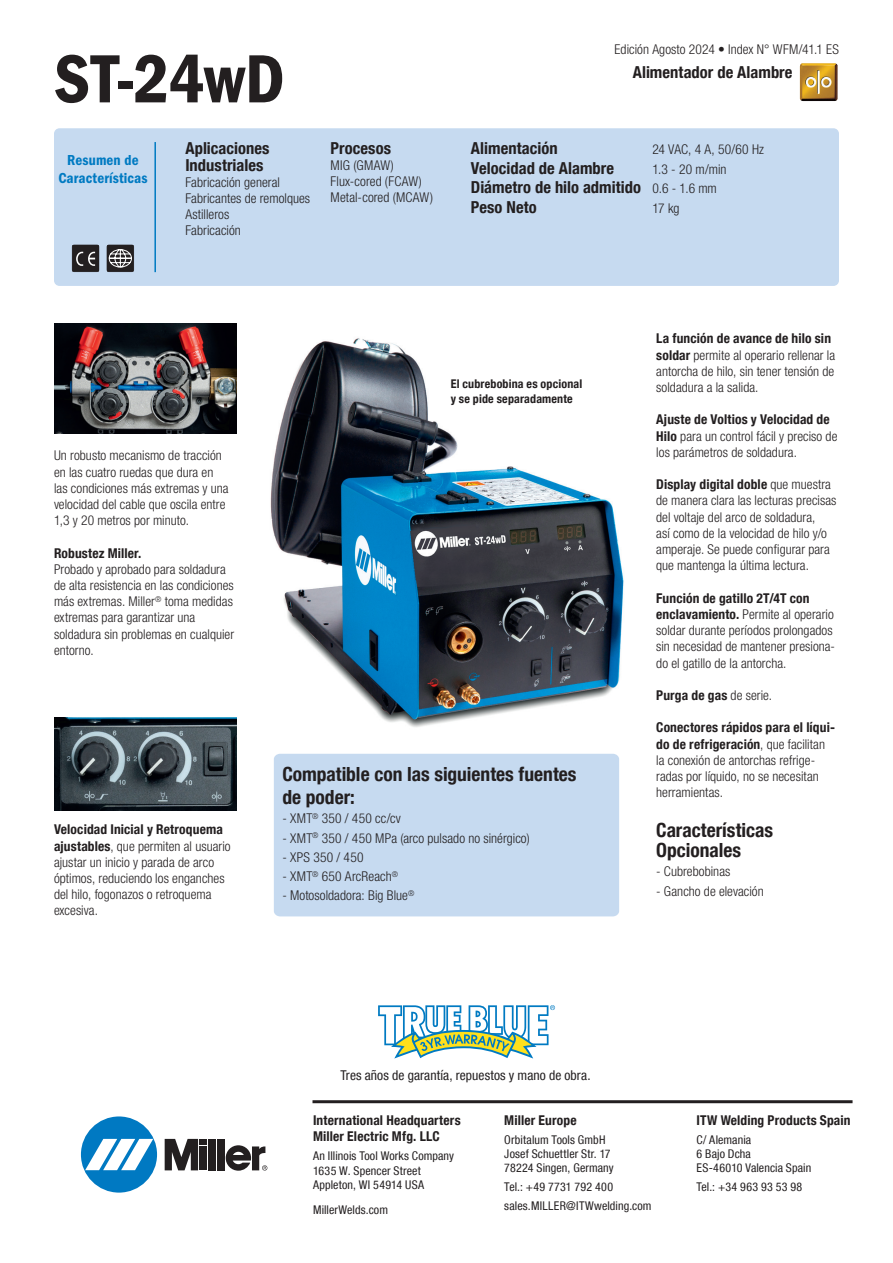
<style>
.page{position:relative;width:893px;height:1263px;background:#fff}
.page>*{position:absolute;margin:0;border:0;box-sizing:border-box;transform-origin:0 0}
.t1{font:70.5px "ITC Franklin Gothic Std Dm Cd";letter-spacing:-.005em;color:#231f20}
.t2{font:700 condensed 19.5px/23.4px "Helvetica Neue LT Com";color:#231f20}
.t3{font:700 condensed 16.5px/16.8px "Helvetica Neue LT Com";letter-spacing:.005em;color:#231f20}
.t4{font:15px/18px "ITC Franklin Gothic Std Dm Cd";letter-spacing:.005em;color:#007ac2;text-align:center}
.t5{font:300 condensed 13.5px/16.2px "Helvetica Neue LT Com";letter-spacing:.005em;color:#231f20}
.t6{font:700 condensed 13.5px/16.2px "Helvetica Neue LT Com";letter-spacing:.01em;color:#231f20}
.t7{font:condensed 13.5px "Helvetica";letter-spacing:-.01em;color:#231f20}
.t8{font:condensed 13.5px "Helvetica Neue LT Com";letter-spacing:.005em;color:#231f20}
.t9{font:300 condensed 13.5px "Helvetica Neue LT Com";letter-spacing:.025em;color:#231f20}
.t10{font:condensed 12px/14.4px "Helvetica Neue LT Com";letter-spacing:.01em;color:#231f20}
.t11{font:700 condensed 12px/14.4px "Helvetica Neue LT Com";letter-spacing:.015em;color:#231f20}
.s1{font-weight:300;font-size:13.5px}
.s2{font-weight:700}
.s3{font-weight:300}
</style>
<div class="page">
<img style="left:270px;top:338px;width:354px;height:389px">
<img style="left:800px;top:63px;width:38px;height:38px">
<div style="left:54px;top:128px;width:785px;height:158px;background:#c6daf0;border-radius:5px"></div>
<hr style="left:154px;top:142px;width:2px;height:130px;background:#007ac2">
<svg style="left:378px;top:1005px;width:177px;height:53px"></svg>
<div style="left:81px;top:1116px;width:76px;height:76px;background:#0079c2;border-radius:50%"></div>
<svg style="left:85px;top:1139px;width:68px;height:31px"></svg>
<div style="left:209px;top:1139px;width:7px;height:31px;background:#231f20"></div>
<div style="left:218px;top:1139px;width:7px;height:31px;background:#231f20"></div>
<svg style="left:165px;top:1139px;width:42px;height:31px"></svg>
<svg style="left:226px;top:1145px;width:41px;height:26px"></svg>
<hr style="left:312px;top:1100px;width:540px;height:3px;background:#231f20">
<div style="left:274px;top:754px;width:345px;height:162px;background:#c6daf0"></div>
<svg style="left:72px;top:244px;width:27px;height:28px"></svg>
<svg style="left:107px;top:244px;width:27px;height:28px"></svg>
<img style="left:54px;top:324px;width:183px;height:110px">
<img style="left:54px;top:718px;width:183px;height:92px">
<h1 class="t1" style="left:54px;top:39px;width:232px">ST-24wD</h1>
<p class="t4" style="left:58px;top:151px;width:91px">Resumen de<br>Características</p>
<p class="t3" style="left:185px;top:140px;width:86px">Aplicaciones<br>Industriales</p>
<p class="t5" style="left:185px;top:174px;width:126px">Fabricación general<br>Fabricantes de remolques<br>Astilleros<br>Fabricación</p>
<p class="t3" style="left:331px;top:140px;width:62px">Procesos</p>
<p class="t5" style="left:331px;top:157px;width:104px">MIG (GMAW)<br>Flux-cored (FCAW)<br>Metal-cored (MCAW)</p>
<p class="t5" style="left:615px;top:41px;width:226px">Edición Agosto 2024 • Index N° WFM/41.1 ES</p>
<p class="t3" style="left:633px;top:64px;width:161px">Alimentador de Alambre</p>
<p class="t3" style="left:471px;top:140px;width:88px">Alimentación</p>
<p class="t5" style="left:652px;top:141px;width:113px">24 VAC, 4 A, 50/60 Hz</p>
<p class="t3" style="left:471px;top:159px;width:145px">Velocidad de Alambre</p>
<p class="t5" style="left:652px;top:161px;width:75px">1.3 - 20 m/min</p>
<p class="t3" style="left:471px;top:178px;width:247px;line-height:19.8px">Diámetro de hilo admitido <span class="s1">0.6 - 1.6 mm<br></span>Peso Neto</p>
<p class="t5" style="left:652px;top:200px;width:29px">17 kg</p>
<p class="t5" style="left:54px;top:447px;width:176px">Un robusto mecanismo de tracción en las cuatro ruedas que dura en las condiciones más extremas y una velocidad del cable que oscila entre<br>1,3 y 20 metros por minuto.</p>
<p class="t6" style="left:54px;top:545px;width:89px">Robustez Miller.</p>
<p class="t5" style="left:54px;top:561px;width:182px">Probado y aprobado para soldadura de alta resistencia en las condiciones más extremas. Miller<sup>®</sup> toma medidas extremas para garantizar una soldadura sin problemas en cualquier entorno.</p>
<p class="t5" style="left:54px;top:821px;width:178px"><span class="s2">Velocidad Inicial y Retroquema ajustables</span>, que permiten al usuario ajustar un inicio y parada de arco óptimos, reduciendo los enganches del hilo, fogonazos o retroquema excesiva.</p>
<p class="t11" style="left:451px;top:377px;width:133px">El cubrebobina es opcional y se pide separadamente</p>
<h2 class="t2" style="left:282px;top:762px;width:296px">Compatible con las siguientes fuentes de poder:</h2>
<p class="t5" style="left:282px;top:810px;width:120px">- XMT<sup>®</sup> 350 / 450 cc/cv</p>
<p class="t5" style="left:282px;top:830px;width:249px">- XMT<sup>®</sup> 350 / 450 MPa (arco pulsado no sinérgico)</p>
<p class="t9" style="left:282px;top:849px;width:83px">- XPS 350 / 450</p>
<p class="t5" style="left:282px;top:868px;width:117px">- XMT<sup>®</sup> 650 ArcReach<sup>®</sup></p>
<p class="t5" style="left:282px;top:887px;width:134px">- Motosoldadora: Big Blue<sup>®</sup></p>
<p class="t5" style="left:656px;top:331px;width:180px"><span class="s2">La función de avance de hilo sin soldar</span> permite al operario rellenar la antorcha de hilo, sin tener tensión de soldadura a la salida.</p>
<p class="t5" style="left:656px;top:412px;width:183px"><span class="s2">Ajuste de Voltios y Velocidad de<br>Hilo</span> para un control fácil y preciso de los parámetros de soldadura.</p>
<p class="t5" style="left:656px;top:476px;width:182px"><span class="s2">Display digital doble</span> que muestra de manera clara las lecturas precisas del voltaje del arco de soldadura,<br>así como de la velocidad de hilo y/o amperaje. Se puede configurar para que mantenga la última lectura.</p>
<p class="t5" style="left:656px;top:590px;width:180px"><span class="s2">Función de gatillo 2T/4T con enclavamiento.</span> Permite al operario soldar durante períodos prolongados sin necesidad de mantener presiona&shy;do el gatillo de la antorcha.</p>
<p class="t6" style="left:656px;top:687px;width:117px">Purga de gas <span class="s3">de serie.</span></p>
<p class="t5" style="left:656px;top:719px;width:180px"><span class="s2">Conectores rápidos para el líqui&shy;do de refrigeración</span>, que facilitan la conexión de antorchas refrige&shy;radas por líquido, no se necesitan herramientas.</p>
<h2 class="t2" style="left:656px;top:820px;width:118px;line-height:20.4px">Características<br>Opcionales</h2>
<p class="t5" style="left:656px;top:863px;width:76px">- Cubrebobinas</p>
<p class="t5" style="left:656px;top:882px;width:109px">- Gancho de elevación</p>
<p class="t8" style="left:340px;top:1067px;width:252px">Tres años de garantía, repuestos y mano de obra.</p>
<p class="t7" style="left:312px;top:1067px;width:314px">Power source is warranted for three years, parts and labour.</p>
<p class="t6" style="left:313px;top:1112px;width:149px">International Headquarters<br>Miller Electric Mfg. LLC</p>
<p class="t10" style="left:313px;top:1149px;width:143px">An Illinois Tool Works Company<br>1635 W. Spencer Street<br>Appleton, WI 54914 USA</p>
<p class="t10" style="left:313px;top:1202px;width:77px">MillerWelds.com</p>
<p class="t6" style="left:504px;top:1112px;width:74px">Miller Europe</p>
<p class="t10" style="left:504px;top:1132px;width:111px">Orbitalum Tools GmbH<br>Josef Schuettler Str. 17<br>78224 Singen, Germany</p>
<p class="t10" style="left:504px;top:1177px;width:149px;line-height:18.6px">Tel.: +49 7731 792 400 sales.MILLER@ITWwelding.com</p>
<p class="t6" style="left:696px;top:1112px;width:156px">ITW Welding Products Spain</p>
<p class="t10" style="left:696px;top:1132px;width:116px">C/ Alemania<br>6 Bajo Dcha<br>ES-46010 Valencia Spain</p>
<p class="t10" style="left:696px;top:1179px;width:107px">Tel.: +34 963 93 53 98</p>
</div>
